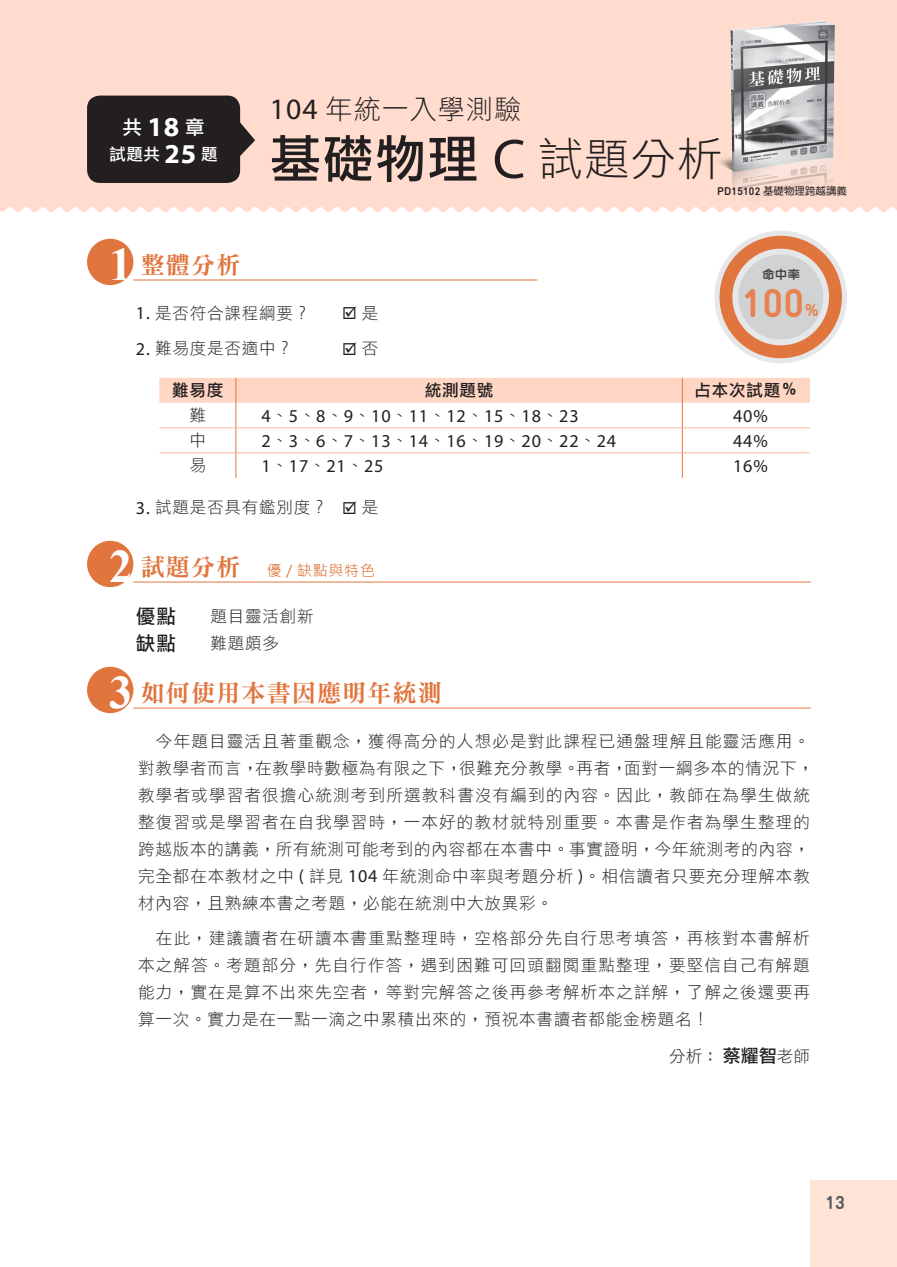
<style>
.page{position:relative;width:897px;height:1267px;background:#fff}
.page>*{position:absolute;margin:0;border:0;box-sizing:border-box;transform-origin:0 0}
.標頭{font:51px "DF Li Hei Md WIN BF";color:#231f20}
.t1{font:700 40.35px "Din Round";color:#e78250}
._102年{font:27px "DF Li Hei Lt HK BF";letter-spacing:.04em;color:#231f20}
.t2{font:24px "DFN Ming XB HKP BF";letter-spacing:.05em;color:#e0753e}
.優缺點文{font:19.5px "DF Li Hei Md WIN BF";color:#231f20}
.t3{font:19.5px "DF Li Hei Md WIN BF";color:#fff}
.t4{font:18.9px "Din Round";color:#57585a}
.表左{font:18.15px "Myriad Pro";letter-spacing:.045em;color:#231f20}
.表中{font:18.15px "Myriad Pro";color:#231f20}
.t5{font:700 17.7px "Din Round";color:#e78250}
.內文1{font:16.5px/27px "DF Li Hei Lt HK BF";letter-spacing:.055em;color:#231f20}
.表頭{font:16.5px "DF Li Hei Md WIN BF";letter-spacing:.05em;color:#231f20}
.優缺點文-2{font:16.5px "DF Li Hei Lt HK BF";letter-spacing:.05em;color:#231f20}
.作者{font:16.5px "DF Li Hei Lt HK BF";color:#231f20}
.t6{font:16.5px "DF Li Hei Md WIN BF";color:#fff}
.表中-2{font:16.5px "DF Li Hei Lt HK BF";color:#231f20}
.t7{font:15px "Microsoft Jheng Hei";letter-spacing:.05em;color:#e0753e}
.t8{font:12px "DF Li Yuan Bd HK BF";color:#3e3e3f}
.段落樣式1{font:10.5px "DF Yuan Md HKP BF";color:#231f20}
.s1{font-family:"Myriad Web Pro";font-weight:700;font-size:27px}
.s2{font-family:"Myriad Pro";font-size:29.7px}
.s3{font-family:"Myriad Pro";font-size:56.1px}
.s4{font-family:"DF Li Hei Lt HK BF";font-size:45px}
.s5{font-family:"Din Round";font-size:10.95px}
.s6{font-family:"Times New Roman";font-weight:700;font-size:46.5px;color:#fff}
.s7{font-family:"Myriad Pro";font-size:18.15px}
.s8{font-family:"DF Li Hei Lt HK BF";font-size:16.5px}
.s9{font-family:"DF Li Hei Md WIN BF";font-size:18px}
</style>
<div class="page">
<div style="left:2px;top:0;width:895px;height:212px;background:#ffdccd"></div>
<div style="left:810px;top:1180px;width:87px;height:87px;background:#ffe3d6"></div>
<img style="left:704px;top:6px;width:154px;height:203px">
<div style="left:714px;top:231px;width:133px;height:132px;background:#e6e7e9;border-radius:50%"></div>
<svg style="left:719px;top:236px;width:123px;height:122px"></svg>
<div style="left:738px;top:254px;width:85px;height:86px;background:#d1d2d4;border-radius:50%"></div>
<div style="left:87px;top:239px;width:46px;height:46px;background:#e0753e;border-radius:50%"></div>
<hr style="left:133px;top:280px;width:404px;height:1px;background:#e0753e">
<svg style="left:159px;top:378px;width:651px;height:100px"></svg>
<hr style="left:682px;top:453px;width:128px;height:1px;background:#fab99b">
<div style="left:87px;top:541px;width:46px;height:46px;background:#e0753e;border-radius:50%"></div>
<hr style="left:133px;top:582px;width:678px;height:1px;background:#e0753e">
<div style="left:87px;top:667px;width:46px;height:46px;background:#e0753e;border-radius:50%"></div>
<hr style="left:133px;top:708px;width:678px;height:1px;background:#e0753e">
<div style="left:87px;top:96px;width:153px;height:87px;background:#231f20;border-radius:13px"></div>
<svg style="left:240px;top:121px;width:15px;height:36px"></svg>
<svg style="left:0;top:0;width:2px;height:212px"></svg>
<p class="t3" style="left:123px;top:117px;width:83px">共<span class="s1">18</span>章</p>
<p class="t6" style="left:109px;top:146px;width:110px">試題共 <span class="s1">25</span> 題</p>
<p class="_102年" style="left:270px;top:96px;width:253px"><span class="s2">104</span> 年統一入學測驗</p>
<p class="標頭" style="left:270px;top:133px;width:454px">基礎物理 <span class="s3">C</span> <span class="s4">試題分析</span></p>
<p class="段落樣式1" style="left:717px;top:185px;width:131px"><span class="s5">PD15102</span> 基礎物理跨越講義</p>
<p class="t2" style="left:109px;top:253px;width:133px"><span class="s6">1</span> 整體分析</p>
<p class="內文1" style="left:136px;top:300px;width:176px"><span class="s7">1.</span> 是否符合課程綱要？</p>
<p class="內文1" style="left:342px;top:300px;width:38px">☑ 是</p>
<p class="內文1" style="left:136px;top:336px;width:158px"><span class="s7">2.</span> 難易度是否適中？</p>
<p class="內文1" style="left:342px;top:336px;width:38px">☑ 否</p>
<p class="表頭" style="left:172px;top:382px;width:53px">難易度</p>
<p class="表頭" style="left:425px;top:382px;width:70px">統測題號</p>
<p class="表頭" style="left:695px;top:382px;width:105px">占本次試題％</p>
<p class="表中-2" style="left:189px;top:407px;width:18px">難</p>
<p class="表左" style="left:261px;top:404px;width:319px">4<span class="s8">、</span>5<span class="s8">、</span>8<span class="s8">、</span>9<span class="s8">、</span>10<span class="s8">、</span>11<span class="s8">、</span>12<span class="s8">、</span>15<span class="s8">、</span>18<span class="s8">、</span>23</p>
<p class="表中" style="left:733px;top:404px;width:36px">40%</p>
<p class="表中-2" style="left:189px;top:432px;width:18px">中</p>
<p class="表左" style="left:261px;top:429px;width:356px">2<span class="s8">、</span>3<span class="s8">、</span>6<span class="s8">、</span>7<span class="s8">、</span>13<span class="s8">、</span>14<span class="s8">、</span>16<span class="s8">、</span>19<span class="s8">、</span>20<span class="s8">、</span>22<span class="s8">、</span>24</p>
<p class="表中" style="left:733px;top:429px;width:36px">44%</p>
<p class="表中-2" style="left:189px;top:457px;width:18px">易</p>
<p class="表左" style="left:261px;top:454px;width:124px">1<span class="s8">、</span>17<span class="s8">、</span>21<span class="s8">、</span>25</p>
<p class="表中" style="left:733px;top:454px;width:36px">16%</p>
<p class="內文1" style="left:136px;top:495px;width:244px"><span class="s7">3.</span> 試題是否具有鑑別度？ ☑ 是</p>
<p class="t7" style="left:109px;top:561px;width:267px"><span class="s6">2</span> <sup>試題分析　</sup>優 / 缺點與特色</p>
<p class="優缺點文" style="left:136px;top:607px;width:41px">優點</p>
<p class="優缺點文-2" style="left:210px;top:608px;width:105px">題目靈活創新</p>
<p class="優缺點文" style="left:136px;top:634px;width:41px">缺點</p>
<p class="優缺點文-2" style="left:210px;top:635px;width:70px">難題頗多</p>
<p class="t2" style="left:109px;top:681px;width:334px"><span class="s6">3</span> 如何使用本書因應明年統測</p>
<p class="內文1" style="left:138px;top:728px;width:677px;text-indent:18px">今年題目靈活且著重觀念，獲得高分的人想必是對此課程已通盤理解且能靈活應用。對教學者而言，在教學時數極為有限之下，很難充分教學。再者，面對一綱多本的情況下，教學者或學習者很擔心統測考到所選教科書沒有編到的內容。因此，教師在為學生做統整復習或是學習者在自我學習時，一本好的教材就特別重要。本書是作者為學生整理的跨越版本的講義，所有統測可能考到的內容都在本書中。事實證明，今年統測考的內容，完全都在本教材之中 <span class="s7">(</span> 詳見 <span class="s7">104</span> 年統測命中率與考題分析 <span class="s7">)</span>。相信讀者只要充分理解本教材內容，且熟練本書之考題，必能在統測中大放異彩。</p>
<p class="內文1" style="left:138px;top:926px;width:673px;text-align:justify;text-indent:18px">在此，建議讀者在研讀本書重點整理時，空格部分先自行思考填答，再核對本書解析本之解答。考題部分，先自行作答，遇到困難可回頭翻閱重點整理，要堅信自己有解題能力，實在是算不出來先空者，等對完解答之後再參考解析本之詳解，了解之後還要再算一次。實力是在一點一滴之中累積出來的，預祝本書讀者都能金榜題名！</p>
<p class="作者" style="left:669px;top:1047px;width:142px">分析：<span class="s9">蔡耀智</span>老師</p>
<p class="t8" style="left:762px;top:269px;width:39px">命中率</p>
<p class="t1" style="left:742px;top:271px;width:65px">100</p>
<p class="t5" style="left:805px;top:296px;width:16px">%</p>
<p class="t4" style="left:826px;top:1187px;width:21px">13</p>
</div>
